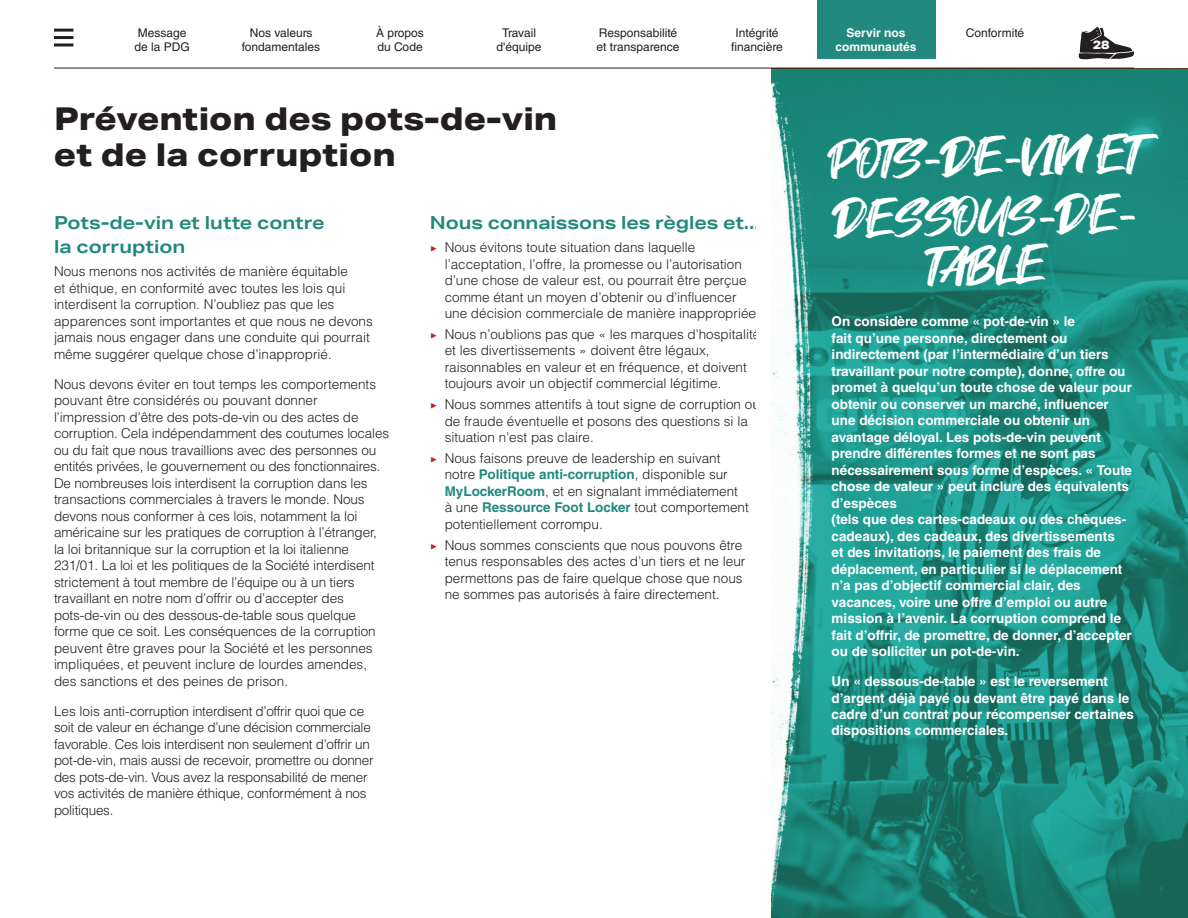
<style>
.page{position:relative;width:1188px;height:918px;background:#fff}
.page>*{position:absolute;margin:0;border:0;box-sizing:border-box;transform-origin:0 0}
.BT{font:48px/49.5px "Fontjek";color:#fff;text-align:center}
.T__5{font:800 31.5px/36px "Aktiv Grotesk Ex";color:#231f20}
.T4{font:700 18px/24px "Aktiv Grotesk Ex";letter-spacing:-.005em;color:#22897f}
.BT-2{font:300 13.5px/16.5px "Helvetica LT Std";color:#231f20}
.BT_WHITE{font:700 13.5px/16.5px "Helvetica LT Std";color:#fff}
.BT-3{font:300 13.5px/16.5px "Helvetica LT Std";letter-spacing:-.02em;color:#231f20}
.t1{font:12px/13.5px "Helvetica LT Std";color:#231f20;text-align:center}
.t2{font:700 12px/13.5px "Helvetica LT Std";color:#fff;text-align:center}
.t3{font:800 12px "Aktiv Grotesk Ex";color:#fff}
.s1{font-family:"Modern Pictograms";font-weight:400;color:#c32025}
.s2{font-weight:700;color:#22897f}
</style>
<div class="page">
<svg style="left:816px;top:70px;width:372px;height:848px;background:#1b8b7e"></svg>
<img style="left:771px;top:69px;width:45px;height:849px">
<hr style="left:54px;top:68px;width:1080px;height:1px;background:#231f20">
<div style="left:817px;top:0;width:119px;height:59px;background:#22897f"></div>
<hr style="left:54px;top:29px;width:19px;height:3px;background:#231f20">
<hr style="left:54px;top:36px;width:19px;height:3px;background:#231f20">
<hr style="left:54px;top:43px;width:19px;height:3px;background:#231f20">
<svg style="left:1079px;top:27px;width:55px;height:32px"></svg>
<p class="t1" style="left:134px;top:26px;width:57px;text-align:left">Message de la PDG</p>
<p class="t1" style="left:242px;top:26px;width:80px">Nos valeurs fondamentales</p>
<p class="t1" style="left:376px;top:26px;width:49px;text-align:left">À propos du Code</p>
<p class="t1" style="left:497px;top:26px;width:46px">Travail d'équipe</p>
<p class="t1" style="left:597px;top:26px;width:85px;text-align:left">Responsabilité et transparence</p>
<p class="t1" style="left:731px;top:26px;width:53px">Intégrité financière</p>
<p class="t2" style="left:836px;top:26px;width:82px">Servir nos communautés</p>
<p class="t1" style="left:966px;top:26px;width:60px">Conformité</p>
<p class="t3" style="left:1093px;top:38px;width:18px">28</p>
<p class="T__5" style="left:54px;top:101px;width:505px">Prévention des pots-de-vin et de la corruption</p>
<p class="T4" style="left:54px;top:210px;width:272px">Pots-de-vin et lutte contre la corruption</p>
<p class="BT-2" style="left:54px;top:263px;width:320px">Nous menons nos activités de manière équitable<br>et éthique, en conformité avec toutes les lois qui interdisent la corruption. N’oubliez pas que les apparences sont importantes et que nous ne devons jamais nous engager dans une conduite qui pourrait même suggérer quelque chose d’inapproprié.</p>
<p class="BT-2" style="left:54px;top:375px;width:337px">Nous devons éviter en tout temps les comportements pouvant être considérés ou pouvant donner l’impression d’être des pots-de-vin ou des actes de corruption. Cela indépendamment des coutumes locales ou du fait que nous travaillions avec des personnes ou entités privées, le gouvernement ou des fonctionnaires.<br>De nombreuses lois interdisent la corruption dans les transactions commerciales à travers le monde. Nous devons nous conformer à ces lois, notamment la loi américaine sur les pratiques de corruption à l’étranger, la loi britannique sur la corruption et la loi italienne 231/01. La loi et les politiques de la Société interdisent strictement à tout membre de l’équipe ou à un tiers travaillant en notre nom d’offrir ou d’accepter des pots-de-vin ou des dessous-de-table sous quelque forme que ce soit. Les conséquences de la corruption peuvent être graves pour la Société et les personnes impliquées, et peuvent inclure de lourdes amendes, des sanctions et des peines de prison.</p>
<p class="BT-3" style="left:54px;top:702px;width:321px">Les lois anti-corruption interdisent d’offrir quoi que ce soit de valeur en échange d’une décision commerciale favorable. Ces lois interdisent non seulement d’offrir un pot-de-vin, mais aussi de recevoir, promettre ou donner des pots-de-vin. Vous avez la responsabilité de mener vos activités de manière éthique, conformément à nos politiques.</p>
<p class="T4" style="left:430px;top:210px;width:331px">Nous connaissons les règles et...</p>
<p class="BT-2" style="left:445px;top:239px;width:317px;text-indent:-15px"><span class="s1">&gt;</span> Nous évitons toute situation dans laquelle l’acceptation, l’offre, la promesse ou l’autorisation d’une chose de valeur est, ou pourrait être perçue comme étant un moyen d’obtenir ou d’influencer une décision commerciale de manière inappropriée.</p>
<p class="BT-2" style="left:445px;top:326px;width:317px;text-indent:-15px"><span class="s1">&gt;</span> Nous n’oublions pas que « les marques d’hospitalité et les divertissements » doivent être légaux, raisonnables en valeur et en fréquence, et doivent toujours avoir un objectif commercial légitime.</p>
<p class="BT-2" style="left:445px;top:396px;width:317px;text-indent:-15px"><span class="s1">&gt;</span> Nous sommes attentifs à tout signe de corruption ou de fraude éventuelle et posons des questions si la situation n’est pas claire.</p>
<p class="BT-2" style="left:445px;top:450px;width:306px;text-indent:-15px"><span class="s1">&gt;</span> Nous faisons preuve de leadership en suivant notre <span class="s2">Politique anti-corruption</span>, disponible sur <span class="s2">MyLockerRoom</span>, et en signalant immédiatement à une <span class="s2">Ressource Foot Locker</span> tout comportement potentiellement corrompu.</p>
<p class="BT-2" style="left:445px;top:536px;width:302px;text-indent:-15px"><span class="s1">&gt;</span> Nous sommes conscients que nous pouvons être tenus responsables des actes d’un tiers et ne leur permettons pas de faire quelque chose que nous ne sommes pas autorisés à faire directement.</p>
<p class="BT" style="left:829px;top:135px;width:311px;rotate:-1deg">POTS-DE-VIN ET</p>
<p class="BT" style="left:833px;top:194px;width:310px;rotate:-1deg">DESSOUS-DE-<br>TABLE</p>
<p class="BT_WHITE" style="left:832px;top:313px;width:302px">On considère comme « pot-de-vin » le<br>fait qu’une personne, directement ou indirectement (par l’intermédiaire d’un tiers travaillant pour notre compte), donne, offre ou promet à quelqu’un toute chose de valeur pour obtenir ou conserver un marché, influencer une décision commerciale ou obtenir un avantage déloyal. Les pots-de-vin peuvent prendre différentes formes et ne sont pas nécessairement sous forme d’espèces. « Toute chose de valeur » peut inclure des équivalents d’espèces<br>(tels que des cartes-cadeaux ou des chèques&shy;cadeaux), des cadeaux, des divertissements<br>et des invitations, le paiement des frais de déplacement, en particulier si le déplacement n’a pas d’objectif commercial clair, des vacances, voire une offre d’emploi ou autre mission à l’avenir. La corruption comprend le fait d’offrir, de promettre, de donner, d’accepter ou de solliciter un pot-de-vin.</p>
<p class="BT_WHITE" style="left:832px;top:673px;width:304px">Un « dessous-de-table » est le reversement d’argent déjà payé ou devant être payé dans le cadre d’un contrat pour récompenser certaines dispositions commerciales.</p>
</div>
